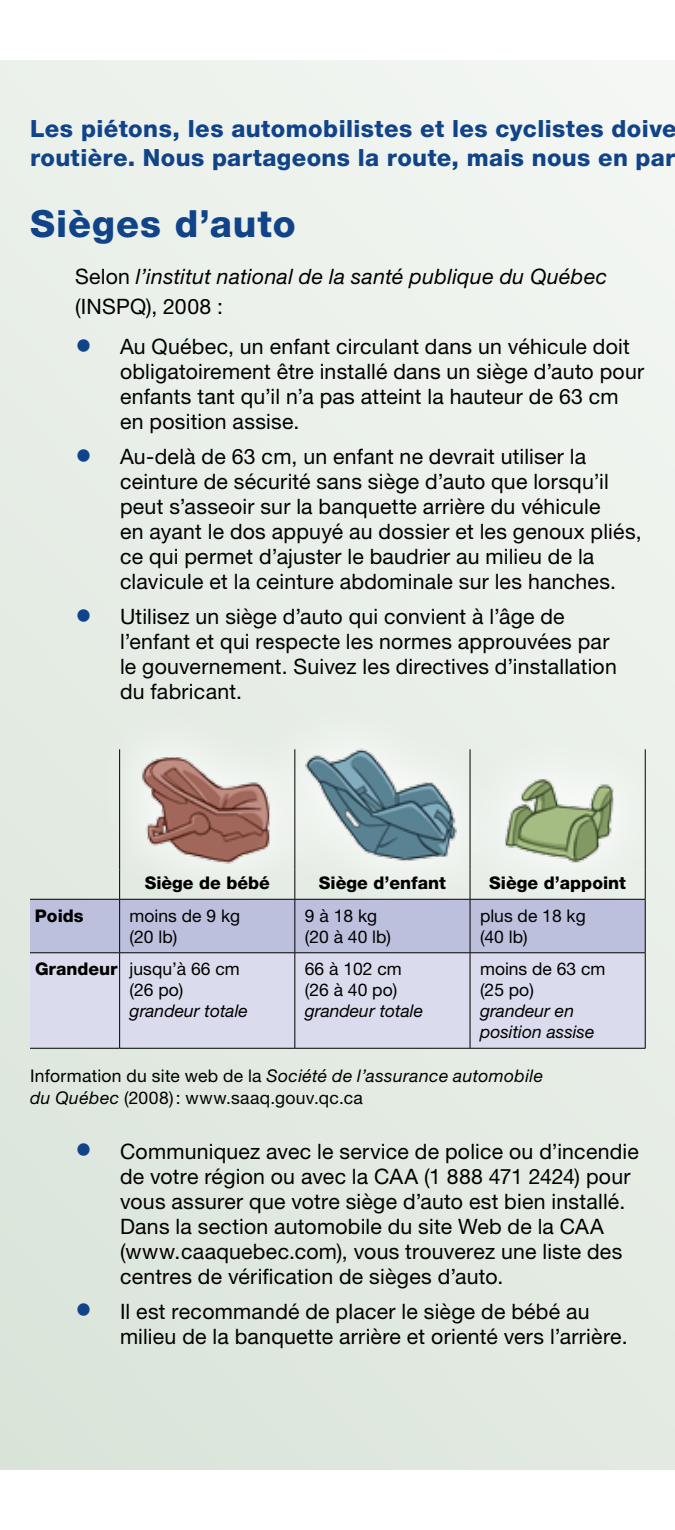
<style>
.page{position:relative;width:675px;height:1530px;background:#fff}
.page>*{position:absolute;margin:0;border:0;box-sizing:border-box;transform-origin:0 0}
.t1{font:800 37.5px "Helvetica Neue LT Std";letter-spacing:.025em;color:#114389}
.t2{font:800 23.75px/28.8px "Helvetica Neue LT Std";letter-spacing:.015em;color:#114389}
.t3{font:21.25px/25px "Helvetica Neue LT Std";letter-spacing:.01em;color:#000}
.t4{font:italic 21.25px/30px "Helvetica Neue LT Std";letter-spacing:.015em;color:#000}
.t5{font:17.5px/21px "Helvetica Neue LT Std";color:#000}
.t6{font:17.5px/21.2px "Helvetica Neue LT Std";letter-spacing:.02em;color:#000}
.t7{font:800 17.5px "Helvetica Neue LT Std";color:#000}
.t8{font:italic 17.5px/21px "Helvetica Neue LT Std";color:#000}
.s1{font-style:normal}
.s2{font-size:35px;color:#114389}
.s3{font-weight:800}
.s4{font-style:italic}
</style>
<div class="page">
<div style="left:0;top:60px;width:675px;height:1410px;background:#e8eee7"></div>
<img style="left:142px;top:757px;width:98px;height:107px">
<div style="left:240px;top:690px;width:323px;height:277px;background:#fff;opacity:.75"></div>
<img style="left:300px;top:741px;width:145px;height:127px">
<div style="left:445px;top:718px;width:230px;height:270px;background:#ebf0ea"></div>
<img style="left:505px;top:779px;width:109px;height:84px">
<div style="left:30px;top:900px;width:615px;height:52px;background:#bcc0dd"></div>
<div style="left:30px;top:953px;width:615px;height:95px;background:#dadced"></div>
<hr style="left:119px;top:900px;width:1px;height:52px;background:#000">
<hr style="left:294px;top:900px;width:1px;height:52px;background:#000">
<hr style="left:30px;top:952px;width:90px;height:1px;background:#000">
<hr style="left:120px;top:952px;width:175px;height:1px;background:#000">
<hr style="left:119px;top:953px;width:1px;height:95px;background:#000">
<hr style="left:295px;top:952px;width:175px;height:1px;background:#000">
<hr style="left:294px;top:953px;width:1px;height:95px;background:#000">
<hr style="left:30px;top:1048px;width:90px;height:1px;background:#000">
<hr style="left:120px;top:1048px;width:175px;height:1px;background:#000">
<hr style="left:295px;top:1048px;width:175px;height:1px;background:#000">
<hr style="left:30px;top:899px;width:90px;height:1px;background:#000">
<hr style="left:120px;top:899px;width:175px;height:1px;background:#000">
<hr style="left:295px;top:899px;width:175px;height:1px;background:#000">
<hr style="left:119px;top:749px;width:1px;height:120px;background:#000">
<hr style="left:294px;top:749px;width:1px;height:120px;background:#000">
<hr style="left:470px;top:749px;width:1px;height:120px;background:#000">
<hr style="left:645px;top:749px;width:1px;height:120px;background:#000">
<hr style="left:119px;top:869px;width:1px;height:30px;background:#000">
<hr style="left:294px;top:869px;width:1px;height:30px;background:#000">
<hr style="left:470px;top:869px;width:1px;height:30px;background:#000">
<hr style="left:645px;top:869px;width:1px;height:30px;background:#000">
<hr style="left:470px;top:899px;width:176px;height:1px;background:#000">
<hr style="left:470px;top:900px;width:1px;height:52px;background:#000">
<hr style="left:645px;top:900px;width:1px;height:52px;background:#000">
<hr style="left:470px;top:952px;width:176px;height:1px;background:#000">
<hr style="left:470px;top:953px;width:1px;height:95px;background:#000">
<hr style="left:645px;top:953px;width:1px;height:95px;background:#000">
<hr style="left:470px;top:1048px;width:176px;height:1px;background:#000">
<p class="t2" style="left:30px;top:114px;width:648px">Les piétons, les automobilistes et les cyclistes doive routière. Nous partageons la route, mais nous en par</p>
<p class="t1" style="left:30px;top:201px;width:267px">Sièges d’auto</p>
<p class="t4" style="left:75px;top:261px;width:534px"><span class="s1">Selon</span> l’institut national de la santé publique du Québec <span class="s1">(INSPQ), 2008 :</span></p>
<p class="t3" style="left:120px;top:334px;width:526px;text-indent:-45px"><span class="s2">•</span> Au Québec, un enfant circulant dans un véhicule doit obligatoirement être installé dans un siège d’auto pour enfants tant qu’il n’a pas atteint la hauteur de 63 cm en position assise.</p>
<p class="t3" style="left:120px;top:444px;width:523px;text-indent:-45px"><span class="s2">•</span> Au-delà de 63 cm, un enfant ne devrait utiliser la ceinture de sécurité sans siège d’auto que lorsqu’il peut s’asseoir sur la banquette arrière du véhicule<br>en ayant le dos appuyé au dossier et les genoux pliés, ce qui permet d’ajuster le baudrier au milieu de la clavicule et la ceinture abdominale sur les hanches.</p>
<p class="t3" style="left:120px;top:604px;width:498px;text-indent:-45px"><span class="s2">•</span> Utilisez un siège d’auto qui convient à l’âge de l’enfant et qui respecte les normes approuvées par le gouvernement. Suivez les directives d’installation du fabricant.</p>
<p class="t7" style="left:145px;top:873px;width:127px">Siège de bébé</p>
<p class="t7" style="left:319px;top:873px;width:129px">Siège d’enfant</p>
<p class="t7" style="left:489px;top:873px;width:138px">Siège d’appoint</p>
<p class="t7" style="left:35px;top:905px;width:50px">Poids</p>
<p class="t5" style="left:130px;top:905px;width:112px">moins de 9 kg (20 lb)</p>
<p class="t5" style="left:305px;top:905px;width:88px">9 à 18 kg (20 à 40 lb)</p>
<p class="t5" style="left:480px;top:905px;width:107px">plus de 18 kg (40 lb)</p>
<p class="t5" style="left:130px;top:958px;width:120px;text-indent:-95px"><span class="s3">Grandeur</span> jusqu’à 66 cm (26 po) <span class="s4">grandeur totale</span></p>
<p class="t5" style="left:305px;top:958px;width:120px">66 à 102 cm (26 à 40 po) <span class="s4">grandeur totale</span></p>
<p class="t8" style="left:480px;top:958px;width:127px"><span class="s1">moins de 63 cm (25 po) </span>grandeur en position assise</p>
<p class="t6" style="left:30px;top:1065px;width:515px">Information du site web de la <span class="s4">Société de l’assurance automobile du Québec</span> (2008): www.saaq.gouv.qc.ca</p>
<p class="t3" style="left:120px;top:1138px;width:520px;text-indent:-45px"><span class="s2">•</span> Communiquez avec le service de police ou d’incendie de votre région ou avec la CAA (1 888 471 2424) pour vous assurer que votre siège d’auto est bien installé.<br>Dans la section automobile du site Web de la CAA (www.caaquebec.com), vous trouverez une liste des centres de vérification de sièges d’auto.</p>
<p class="t3" style="left:120px;top:1298px;width:509px;text-indent:-45px"><span class="s2">•</span> Il est recommandé de placer le siège de bébé au milieu de la banquette arrière et orienté vers l’arrière.</p>
</div>
